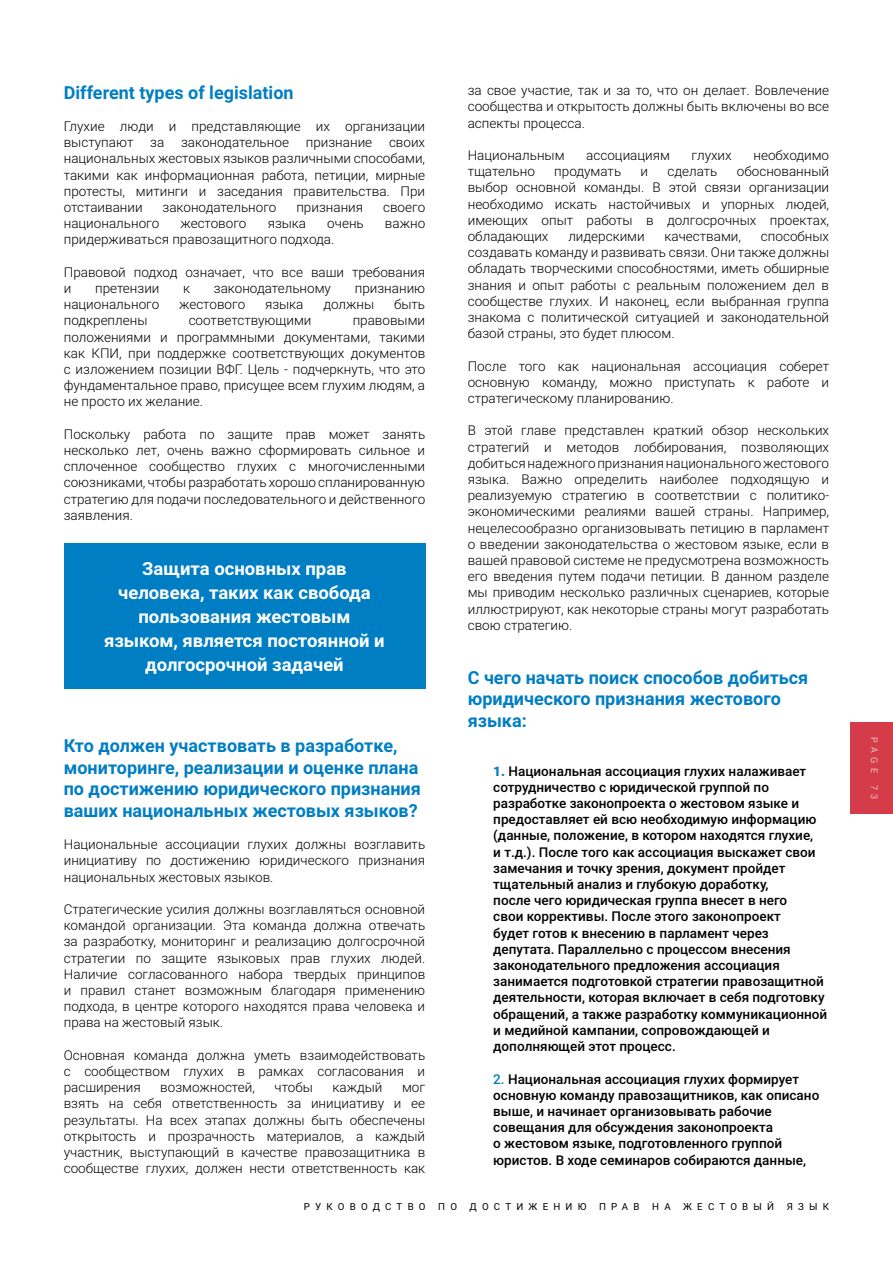
<style>
.page{position:relative;width:893px;height:1263px;background:#fff}
.page>*{position:absolute;margin:0;border:0;box-sizing:border-box;transform-origin:0 0}
.t1{font:700 18px/21.6px "Roboto";color:#007ec4}
.t2{font:700 18px/24px "Roboto";color:#fff;text-align:center}
.t3{font:300 13.5px/16.2px "Roboto";color:#000;text-align:justify}
.t4{font:500 13.5px/16.2px "Roboto";color:#000}
.t5{font:9.75px "Roboto";letter-spacing:.535em;color:#000}
.t6{font:300 9px "Roboto";color:#fff}
.s1{font-weight:900;color:#007ec4}
.s2{color:#007ec4}
</style>
<div class="page">
<div style="left:850px;top:722px;width:43px;height:92px;background:#d43c49"></div>
<div style="left:64px;top:543px;width:361px;height:146px;background:#007ec4"></div>
<h1 class="t1" style="left:64px;top:81px;width:231px">Different types of legislation</h1>
<p class="t3" style="left:64px;top:118px;width:363px">Глухие люди и представляющие их организации выступают за законодательное признание своих национальных жестовых языков различными способами, такими как информационная работа, петиции, мирные протесты, митинги и заседания правительства. При отстаивании</p>
<p class="t3" style="left:163px;top:199px;width:115px">законодательного</p>
<p class="t3" style="left:296px;top:199px;width:68px">признания</p>
<p class="t3" style="left:383px;top:199px;width:44px">своего</p>
<p class="t3" style="left:64px;top:215px;width:97px">национального</p>
<p class="t3" style="left:180px;top:215px;width:68px">жестового</p>
<p class="t3" style="left:268px;top:215px;width:40px">языка</p>
<p class="t3" style="left:327px;top:215px;width:38px">очень</p>
<p class="t3" style="left:385px;top:215px;width:42px">важно</p>
<p class="t3" style="left:64px;top:231px;width:272px">придерживаться правозащитного подхода.</p>
<p class="t3" style="left:64px;top:263px;width:363px">Правовой подход означает, что все ваши требования и</p>
<p class="t3" style="left:95px;top:280px;width:66px">претензии</p>
<p class="t3" style="left:183px;top:280px;width:8px">к</p>
<p class="t3" style="left:214px;top:280px;width:119px">законодательному</p>
<p class="t3" style="left:355px;top:280px;width:72px">признанию</p>
<p class="t3" style="left:64px;top:296px;width:97px">национального</p>
<p class="t3" style="left:179px;top:296px;width:68px">жестового</p>
<p class="t3" style="left:265px;top:296px;width:40px">языка</p>
<p class="t3" style="left:323px;top:296px;width:52px">должны</p>
<p class="t3" style="left:394px;top:296px;width:33px">быть</p>
<p class="t3" style="left:64px;top:312px;width:85px">подкреплены</p>
<p class="t3" style="left:189px;top:312px;width:124px">соответствующими</p>
<p class="t3" style="left:64px;top:312px;width:363px;text-indent:289px">правовыми положениями и программными документами, такими как КПИ, при поддержке соответствующих документов с изложением позиции ВФГ. Цель - подчеркнуть, что это фундаментальное право, присущее всем глухим людям, а не просто их желание.</p>
<p class="t3" style="left:64px;top:425px;width:363px">Поскольку работа по защите прав может занять несколько лет, очень важно сформировать сильное и сплоченное сообщество глухих с многочисленными союзниками, чтобы разработать хорошо спланированную стратегию для подачи последовательного и действенного заявления.</p>
<h1 class="t2" style="left:104px;top:555px;width:282px">Защита основных прав человека, таких как свобода пользования жестовым языком, является постоянной и долгосрочной задачей</h1>
<h1 class="t1" style="left:64px;top:734px;width:359px">Кто должен участвовать в разработке, мониторинге, реализации и оценке плана по достижению юридического признания ваших национальных жестовых языков?</h1>
<p class="t3" style="left:64px;top:836px;width:363px">Национальные ассоциации глухих должны возглавить инициативу по достижению юридического признания национальных жестовых языков.</p>
<p class="t3" style="left:64px;top:901px;width:363px">Стратегические усилия должны возглавляться основной командой организации. Эта команда должна отвечать за разработку, мониторинг и реализацию долгосрочной стратегии по защите языковых прав глухих людей.<br>Наличие согласованного набора твердых принципов и правил станет возможным благодаря применению подхода, в центре которого находятся права человека и права на жестовый язык.</p>
<p class="t3" style="left:64px;top:1046px;width:363px">Основная команда должна уметь взаимодействовать с сообществом глухих в рамках согласования и расширения</p>
<p class="t3" style="left:160px;top:1079px;width:96px">возможностей,</p>
<p class="t3" style="left:275px;top:1079px;width:40px">чтобы</p>
<p class="t3" style="left:332px;top:1079px;width:52px">каждый</p>
<p class="t3" style="left:64px;top:1079px;width:363px;text-indent:338px">мог взять на себя ответственность за инициативу и ее результаты. На всех этапах должны быть обеспечены открытость и прозрачность материалов, а каждый участник, выступающий в качестве правозащитника в сообществе глухих, должен нести ответственность как</p>
<p class="t3" style="left:468px;top:82px;width:363px">за свое участие, так и за то, что он делает. Вовлечение сообщества и открытость должны быть включены во все аспекты процесса.</p>
<p class="t3" style="left:468px;top:147px;width:98px">Национальным</p>
<p class="t3" style="left:586px;top:147px;width:85px">ассоциациям</p>
<p class="t3" style="left:692px;top:147px;width:42px">глухих</p>
<p class="t3" style="left:753px;top:147px;width:77px">необходимо</p>
<p class="t3" style="left:468px;top:163px;width:69px">тщательно</p>
<p class="t3" style="left:554px;top:163px;width:68px">продумать</p>
<p class="t3" style="left:641px;top:163px;width:9px">и</p>
<p class="t3" style="left:667px;top:163px;width:52px">сделать</p>
<p class="t3" style="left:468px;top:163px;width:363px;text-indent:269px">обоснованный выбор основной команды. В этой связи организации необходимо искать настойчивых и упорных людей, имеющих опыт работы в долгосрочных проектах, обладающих</p>
<p class="t3" style="left:468px;top:228px;width:363px;text-indent:293px">способных создавать команду и развивать связи. Они также должны обладать творческими способностями, иметь обширные знания и опыт работы с реальным положением дел в сообществе глухих. И наконец, если выбранная группа знакома с политической ситуацией и законодательной базой страны, это будет плюсом.</p>
<p class="t3" style="left:468px;top:357px;width:363px">После того как национальная ассоциация соберет основную команду, можно приступать к работе и стратегическому планированию.</p>
<p class="t3" style="left:468px;top:422px;width:363px">В этой главе представлен краткий обзор нескольких стратегий и методов лоббирования, позволяющих добиться надежного признания национального жестового языка. Важно определить наиболее подходящую и реализуемую стратегию в соответствии с политико&shy;экономическими реалиями вашей страны. Например, нецелесообразно организовывать петицию в парламент о введении законодательства о жестовом языке, если в вашей правовой системе не предусмотрена возможность его введения путем подачи петиции. В данном разделе мы приводим несколько различных сценариев, которые иллюстрируют, как некоторые страны могут разработать свою стратегию.</p>
<h1 class="t1" style="left:468px;top:666px;width:342px">С чего начать поиск способов добиться юридического признания жестового языка:</h1>
<p class="t4" style="left:493px;top:762px;width:336px"><span class="s1">1.</span> Национальная ассоциация глухих налаживает сотрудничество с юридической группой по разработке законопроекта о жестовом языке и предоставляет ей всю необходимую информацию (данные, положение, в котором находятся глухие,<br>и т.д.). После того как ассоциация выскажет свои замечания и точку зрения, документ пройдет тщательный анализ и глубокую доработку,<br>после чего юридическая группа внесет в него<br>свои коррективы. После этого законопроект<br>будет готов к внесению в парламент через депутата. Параллельно с процессом внесения законодательного предложения ассоциация занимается подготовкой стратегии правозащитной деятельности, которая включает в себя подготовку обращений, а также разработку коммуникационной и медийной кампании, сопровождающей и дополняющей этот процесс.</p>
<p class="t4" style="left:493px;top:1070px;width:328px"><span class="s2">2.</span> Национальная ассоциация глухих формирует основную команду правозащитников, как описано выше, и начинает организовывать рабочие совещания для обсуждения законопроекта<br>о жестовом языке, подготовленного группой юристов. В ходе семинаров собираются данные,</p>
<p class="t3" style="left:568px;top:228px;width:78px">лидерскими</p>
<p class="t3" style="left:664px;top:228px;width:78px">качествами,</p>
<p class="t5" style="left:304px;top:1200px;width:123px">РУКОВОДСТВО</p>
<p class="t5" style="left:438px;top:1200px;width:20px">П О</p>
<p class="t5" style="left:470px;top:1200px;width:118px">ДОСТИЖЕНИЮ</p>
<p class="t5" style="left:599px;top:1200px;width:42px">ПРАВ</p>
<p class="t5" style="left:652px;top:1200px;width:20px">Н А</p>
<p class="t5" style="left:683px;top:1200px;width:92px">ЖЕСТОВЫЙ</p>
<p class="t5" style="left:787px;top:1200px;width:44px">ЯЗЫК</p>
<p class="t6" style="left:880px;top:737px;width:38px;rotate:90deg">PAGE</p>
<p class="t6" style="left:880px;top:784px;width:16px;rotate:90deg">7 3</p>
</div>
